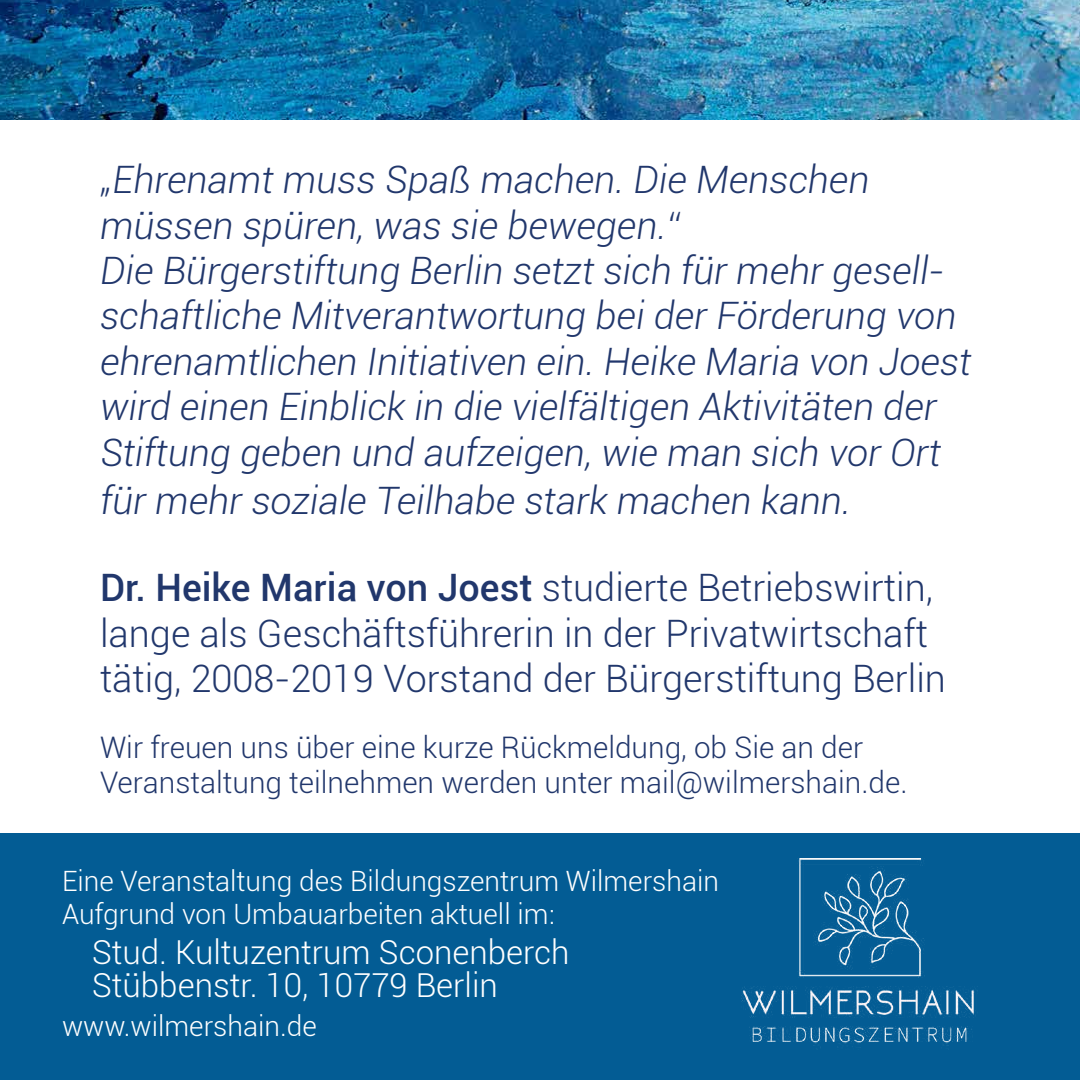
<style>
.page{position:relative;width:1080px;height:1080px;background:#fff}
.page>*{position:absolute;margin:0;border:0;box-sizing:border-box;transform-origin:0 0}
.t1{font:italic 300 37.8px/45.4px "Roboto";color:#21376c}
.t2{font:300 37.8px/45.4px "Roboto";color:#21376c}
.t3{font:300 33px/33px "Roboto";color:#fff}
.t4{font:300 29.7px/35.6px "Roboto";color:#21376c}
.t5{font:300 28px/33px "Roboto";color:#fff}
.s1{font-weight:500}
</style>
<div class="page">
<div style="left:0;top:833px;width:1080px;height:247px;background:#035c94"></div>
<img style="left:0;top:0;width:1080px;height:119px">
<img style="left:741px;top:858px;width:237px;height:190px">
<p class="t1" style="left:100px;top:156px;width:873px">„Ehrenamt muss Spaß machen. Die Menschen müssen spüren, was sie bewegen.“<br>Die Bürgerstiftung Berlin setzt sich für mehr gesell&shy;schaftliche Mitverantwortung bei der Förderung von ehrenamtlichen Initiativen ein. Heike Maria von Joest wird einen Einblick in die vielfältigen Aktivitäten der Stiftung geben und aufzeigen, wie man sich vor Ort</p>
<p class="t1" style="left:100px;top:477px;width:752px">für mehr soziale Teilhabe stark machen kann.</p>
<p class="t2" style="left:100px;top:564px;width:848px"><span class="s1">Dr. Heike Maria von Joest</span> studierte Betriebswirtin, lange als Geschäftsführerin in der Privatwirtschaft tätig, 2008-2019 Vorstand der Bürgerstiftung Berlin</p>
<p class="t4" style="left:100px;top:728px;width:809px">Wir freuen uns über eine kurze Rückmeldung, ob Sie an der<br>Veranstaltung teilnehmen werden unter mail@wilmershain.de.</p>
<p class="t5" style="left:62px;top:864px;width:659px">Eine Veranstaltung des Bildungszentrum Wilmershain<br>Aufgrund von Umbauarbeiten aktuell im:</p>
<p class="t3" style="left:92px;top:934px;width:479px">Stud. Kultuzentrum Sconenberch<br>Stübbenstr. 10, 10779 Berlin</p>
<p class="t5" style="left:62px;top:1009px;width:256px">www.wilmershain.de</p>
</div>
